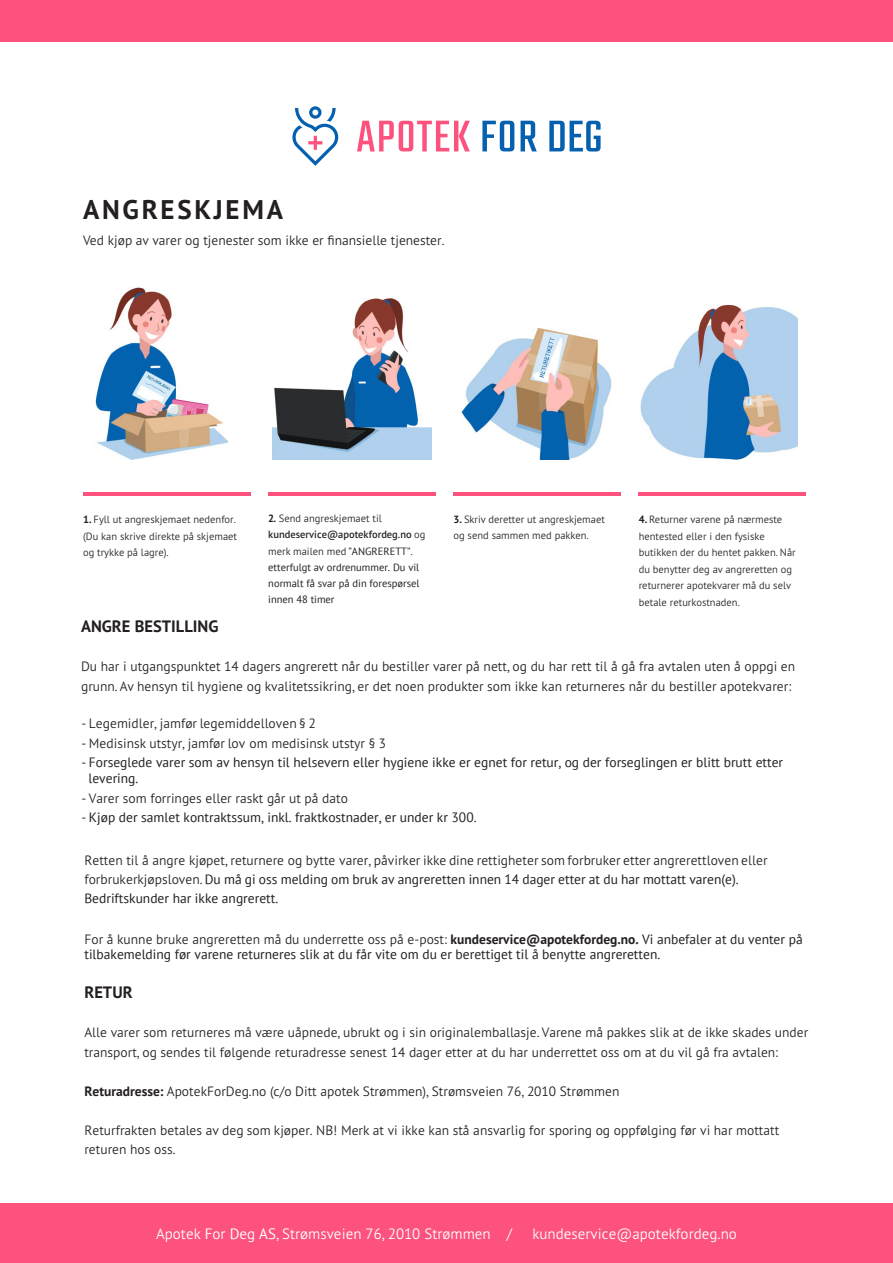
<style>
.page{position:relative;width:893px;height:1263px;background:#fff}
.page>*{position:absolute;margin:0;border:0;box-sizing:border-box;transform-origin:0 0}
.t1{font:700 27px "PT Sans Pro";letter-spacing:.1em;color:#231f20}
.t2{font:700 16.5px "PT Sans Pro";color:#231f20}
.t3{font:300 15px "PT Sans Pro";color:#fff}
.t4{font:300 13.5px/19.5px "PT Sans Pro";color:#231f20}
.t5{font:13.5px/16.2px "PT Sans";color:#231f20}
.t6{font:300 10.5px/16.5px "PT Sans Pro";color:#231f20;text-align:justify}
.t7{font:10.5px/16.4px "PT Sans";color:#231f20}
.s1{font-weight:700}
.s2{font-family:"PT Sans Pro";font-weight:700}
.s3{font-family:"PT Sans Pro";font-weight:300}
.s4{font-family:"PT Sans Pro";font-weight:600}
.s5{font-family:"PT Sans";font-weight:400}
</style>
<div class="page">
<svg style="left:357px;top:121px;width:113px;height:30px"></svg>
<svg style="left:482px;top:121px;width:32px;height:30px"></svg>
<svg style="left:521px;top:121px;width:16px;height:30px"></svg>
<svg style="left:549px;top:121px;width:52px;height:31px"></svg>
<svg style="left:292px;top:106px;width:47px;height:60px"></svg>
<img style="left:95px;top:288px;width:133px;height:172px">
<img style="left:272px;top:298px;width:160px;height:162px">
<img style="left:461px;top:329px;width:151px;height:131px">
<img style="left:640px;top:305px;width:158px;height:155px">
<div style="left:0;top:1203px;width:893px;height:60px;background:#fc527d"></div>
<div style="left:0;top:0;width:893px;height:41px;background:#fc527d"></div>
<hr style="left:83px;top:492px;width:167px;height:3px;background:#fc527d">
<hr style="left:268px;top:492px;width:167px;height:3px;background:#fc527d">
<hr style="left:453px;top:492px;width:168px;height:3px;background:#fc527d">
<hr style="left:639px;top:492px;width:167px;height:3px;background:#fc527d">
<p class="t1" style="left:83px;top:191px;width:201px">ANGRESKJEMA</p>
<p class="t4" style="left:83px;top:230px;width:363px">Ved kjøp av varer og tjenester som ikke er finansielle tjenester.</p>
<p class="t6" style="left:83px;top:511px;width:156px"><span class="s1">1.</span> Fyll ut angreskjemaet nedenfor. (Du kan skrive direkte på skjemaet og trykke på lagre).</p>
<p class="t7" style="left:268px;top:510px;width:159px"><span class="s2">2.</span> <span class="s3">Send angreskjemaet til </span><span class="s4">kundeservice@apotekfordeg.no</span> <span class="s3">og merk mailen med ”</span>ANGRERETT<span class="s3">”. </span>etterfulgt av ordrenummer. Du vil normalt få svar på din forespørsel innen 48 timer</p>
<p class="t6" style="left:639px;top:511px;width:159px;text-align:left"><span class="s1">4.</span> Returner varene på nærmeste hentested eller i den fysiske butikken der du hentet pakken. Når du benytter deg av angreretten og returnerer apotekvarer må du selv betale returkostnaden.</p>
<p class="t6" style="left:453px;top:511px;width:153px"><span class="s1">3.</span> Skriv deretter ut angreskjemaet</p>
<p class="t6" style="left:453px;top:527px;width:137px">og send sammen med pakken.</p>
<p class="t2" style="left:81px;top:615px;width:139px">ANGRE BESTILLING</p>
<p class="t4" style="left:81px;top:656px;width:716px">Du har i utgangspunktet 14 dagers angrerett når du bestiller varer på nett, og du har rett til å gå fra avtalen uten å oppgi en grunn. Av hensyn til hygiene og kvalitetssikring, er det noen produkter som ikke kan returneres når du bestiller apotekvarer:</p>
<p class="t4" style="left:81px;top:713px;width:236px">- Legemidler, jamfør legemiddelloven § 2</p>
<p class="t4" style="left:81px;top:733px;width:306px">- Medisinsk utstyr, jamfør lov om medisinsk utstyr § 3</p>
<p class="t5" style="left:89px;top:753px;width:696px;text-indent:-7px"><span class="s3">-</span> Forseglede varer som av hensyn til helsevern eller hygiene ikke er egnet for retur, og der forseglingen er blitt brutt etter levering.</p>
<p class="t4" style="left:81px;top:788px;width:268px">- Varer som forringes eller raskt går ut på dato</p>
<p class="t5" style="left:81px;top:809px;width:397px"><span class="s3">-</span> Kjøp der samlet kontraktssum, inkl. fraktkostnader, er under kr 300.</p>
<p class="t4" style="left:84px;top:850px;width:685px;line-height:19px">Retten til å angre kjøpet, returnere og bytte varer, påvirker ikke dine rettigheter som forbruker etter angrerettloven eller forbrukerkjøpsloven. <span class="s5">Du må gi oss melding om bruk av angreretten innen 14 dager etter at du har mottatt varen(e).<br>Bedriftskunder har ikke angrerett.</span></p>
<p class="t5" style="left:84px;top:931px;width:720px;line-height:15.1px"><span class="s3">For å kunne bruke angreretten må du underrette oss på e-post:</span> <span class="s2">kundeservice@apotekfordeg.no</span><span class="s1">.</span> Vi anbefaler at du venter på tilbakemelding før varene returneres slik at du får vite om du er berettiget til å benytte angreretten.</p>
<p class="t2" style="left:84px;top:981px;width:50px">RETUR</p>
<p class="t4" style="left:84px;top:1022px;width:725px">Alle varer som returneres må være uåpnede, ubrukt og i sin originalemballasje. Varene må pakkes slik at de ikke skades under transport, og sendes til følgende returadresse senest 14 dager etter at du har underrettet oss om at du vil gå fra avtalen:</p>
<p class="t4" style="left:84px;top:1081px;width:537px"><span class="s1">Returadresse:</span> ApotekForDeg.no (c/o Ditt apotek Strømmen), Strømsveien 76, 2010 Strømmen</p>
<p class="t4" style="left:84px;top:1120px;width:696px;line-height:18.8px">Returfrakten betales av deg som kjøper. NB! Merk at vi ikke kan stå ansvarlig for sporing og oppfølging før vi har mottatt returen hos oss.</p>
<p class="t3" style="left:156px;top:1224px;width:358px">Apotek <span class="s5">F</span>or <span class="s5">D</span>eg <span class="s5">AS</span>, Strømsveien 76, 2010 Strømmen /</p>
<p class="t3" style="left:532px;top:1224px;width:206px">kundeservice@apotekfordeg.no</p>
</div>
